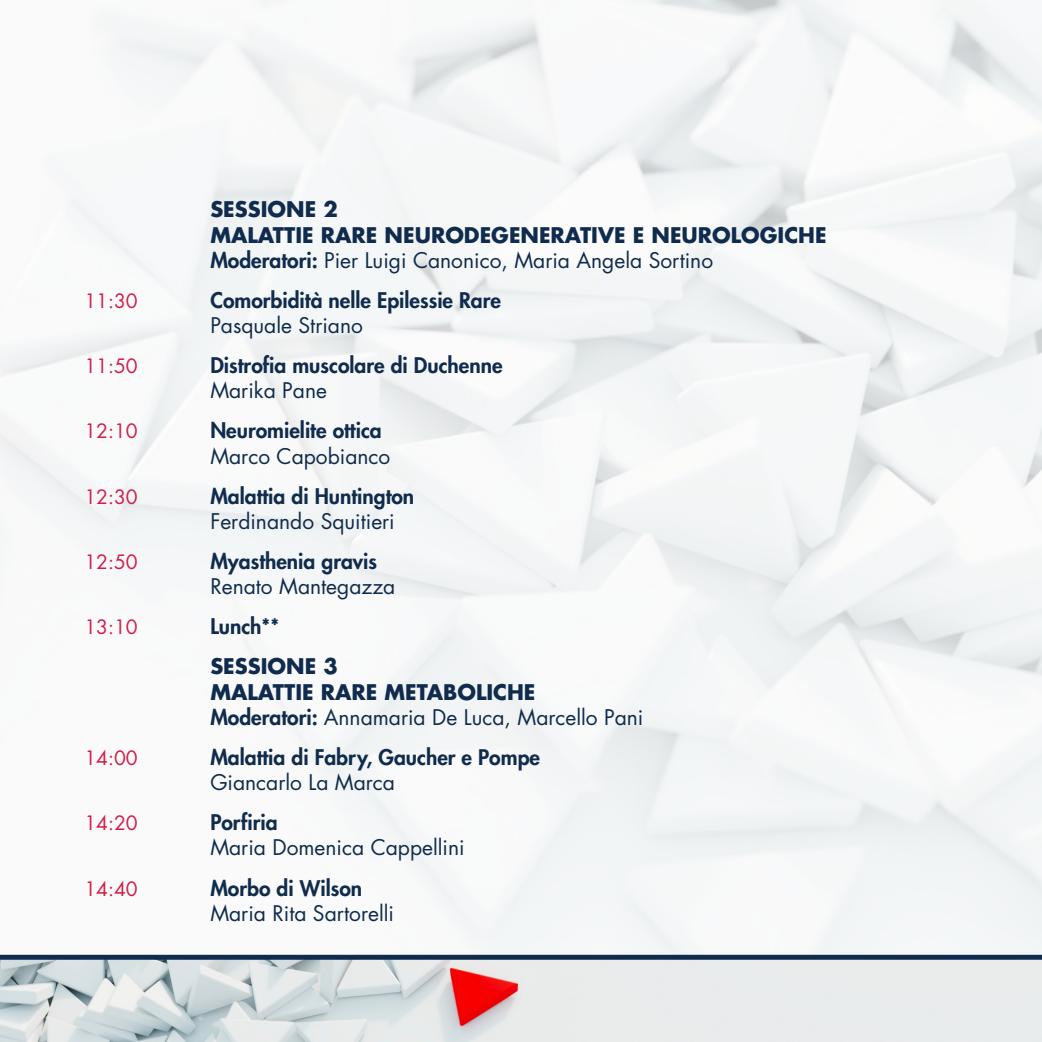
<style>
.page{position:relative;width:1042px;height:1042px;background:#fff}
.page>*{position:absolute;margin:0;border:0;box-sizing:border-box;transform-origin:0 0}
.t1{font:21px "Futura LT";color:#0f2b4d}
.t2{font:800 21px "Futura LT";color:#0f2b4d}
.t3{font:700 21px "Futura LT";color:#0f2b4d}
.t4{font:19.25px "Futura LT";color:#d31c4a}
.s1{font-weight:800}
</style>
<div class="page">
<svg style="left:0;top:955px;width:1042px;height:87px;background:#d3d3d6"></svg>
<p class="t3" style="left:210px;top:195px;width:129px">SESSIONE 2</p>
<p class="t3" style="left:210px;top:221px;width:618px">MALATTIE RARE NEURODEGENERATIVE E NEUROLOGICHE</p>
<p class="t1" style="left:210px;top:247px;width:504px"><span class="s1">Moderatori:</span> Pier Luigi Canonico, Maria Angela Sortino</p>
<p class="t4" style="left:84px;top:288px;width:55px">11:30</p>
<p class="t2" style="left:210px;top:286px;width:292px">Comorbidità nelle Epilessie Rare</p>
<p class="t1" style="left:210px;top:312px;width:154px">Pasquale Striano</p>
<p class="t4" style="left:84px;top:354px;width:55px">11:50</p>
<p class="t2" style="left:210px;top:351px;width:294px">Distrofia muscolare di Duchenne</p>
<p class="t1" style="left:210px;top:377px;width:118px">Marika Pane</p>
<p class="t4" style="left:84px;top:419px;width:55px">12:10</p>
<p class="t2" style="left:210px;top:417px;width:173px">Neuromielite ottica</p>
<p class="t1" style="left:210px;top:442px;width:181px">Marco Capobianco</p>
<p class="t4" style="left:84px;top:484px;width:55px">12:30</p>
<p class="t2" style="left:210px;top:482px;width:205px">Malattia di Huntington</p>
<p class="t1" style="left:210px;top:508px;width:186px">Ferdinando Squitieri</p>
<p class="t4" style="left:84px;top:550px;width:55px">12:50</p>
<p class="t2" style="left:210px;top:547px;width:168px">Myasthenia gravis</p>
<p class="t1" style="left:210px;top:573px;width:186px">Renato Mantegazza</p>
<p class="t4" style="left:84px;top:615px;width:55px">13:10</p>
<p class="t2" style="left:210px;top:612px;width:70px">Lunch**</p>
<p class="t3" style="left:210px;top:652px;width:129px">SESSIONE 3</p>
<p class="t3" style="left:210px;top:678px;width:327px">MALATTIE RARE METABOLICHE</p>
<p class="t1" style="left:210px;top:704px;width:434px"><span class="s1">Moderatori:</span> Annamaria De Luca, Marcello Pani</p>
<p class="t4" style="left:84px;top:745px;width:55px">14:00</p>
<p class="t2" style="left:210px;top:743px;width:331px">Malattia di Fabry, Gaucher e Pompe</p>
<p class="t1" style="left:210px;top:769px;width:186px">Giancarlo La Marca</p>
<p class="t4" style="left:84px;top:811px;width:55px">14:20</p>
<p class="t2" style="left:210px;top:808px;width:69px">Porfiria</p>
<p class="t1" style="left:210px;top:834px;width:256px">Maria Domenica Cappellini</p>
<p class="t4" style="left:84px;top:876px;width:55px">14:40</p>
<p class="t2" style="left:210px;top:874px;width:153px">Morbo di Wilson</p>
<p class="t1" style="left:210px;top:899px;width:185px">Maria Rita Sartorelli</p>
</div>
